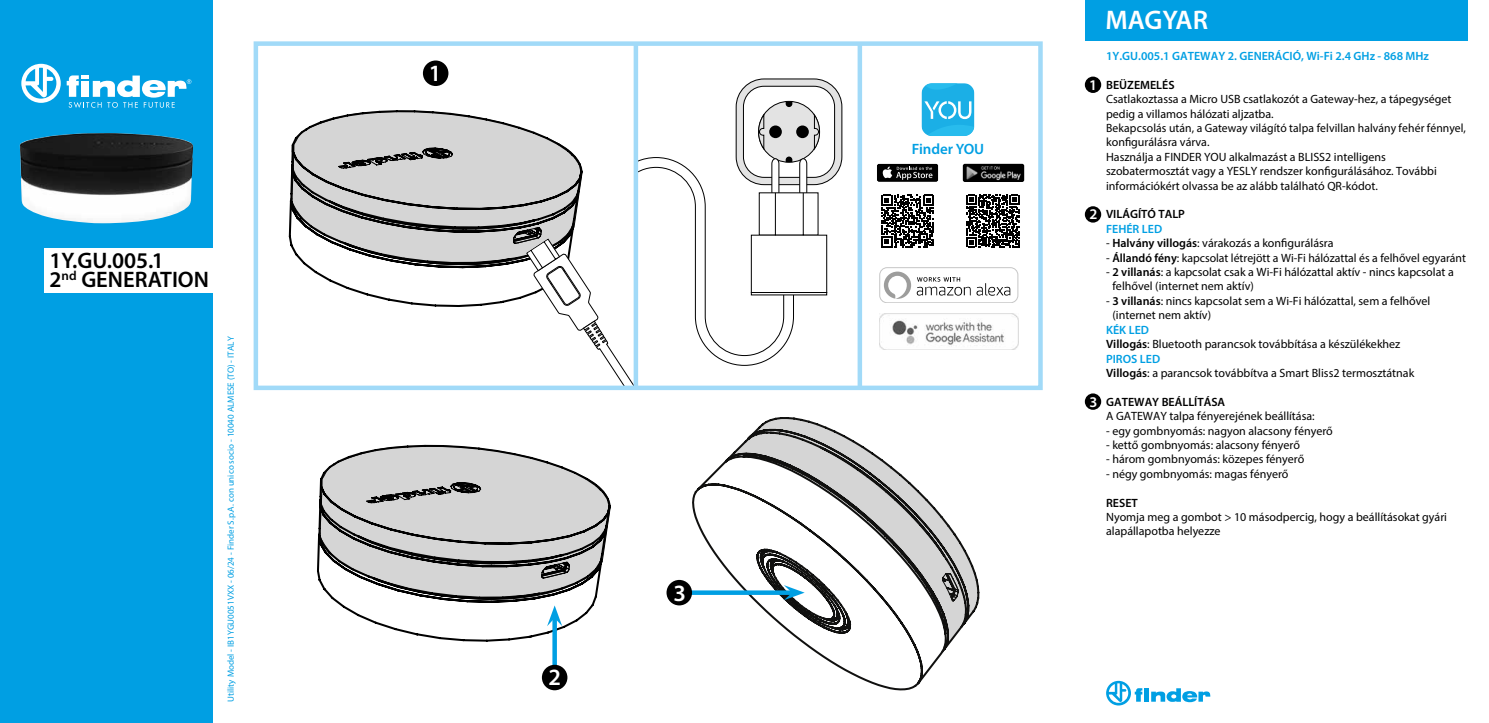
<style>
.page{position:relative;width:1489px;height:723px;background:#fff}
.page>*{position:absolute;margin:0;border:0;box-sizing:border-box;transform-origin:0 0}
.t1{font:600 27px "Myriad Pro";letter-spacing:-.005em;color:#fff}
.t2{font:600 23.4px "Myriad Pro";color:#fff}
.t3{font:600 22.5px/19.5px "Myriad Pro";color:#000}
.t4{font:600 15px "Myriad Pro";color:#009fe3}
.t5{font:600 14.85px "Myriad Pro";color:#fff}
.t6{font:12px/14.4px "Myriad Pro";color:#000}
.t7{font:600 12px "Myriad Pro";color:#009fe3}
.t8{font:600 12px "Myriad Pro";color:#000}
.t9{font:9px "Myriad Pro";color:#009fe3}
.s1{font-weight:600}
.s2{font-weight:600;color:#009fe3}
</style>
<div class="page">
<svg style="left:1106px;top:681px;width:104px;height:24px"></svg>
<div style="left:552px;top:618px;width:5px;height:50px;background:#009fe3"></div>
<svg style="left:317px;top:445px;width:293px;height:197px"></svg>
<div style="left:542px;top:665px;width:25px;height:25px;background:#000;border-radius:50%"></div>
<svg style="left:695px;top:463px;width:28px;height:103px"></svg>
<svg style="left:745px;top:417px;width:234px;height:215px"></svg>
<div style="left:688px;top:590px;width:104px;height:5px;background:#009fe3"></div>
<svg style="left:723px;top:451px;width:236px;height:235px"></svg>
<div style="left:666px;top:580px;width:26px;height:25px;background:#000;border-radius:50%"></div>
<div style="left:0;top:0;width:213px;height:723px;background:#009fe3"></div>
<div style="left:44px;top:248px;width:175px;height:44px;background:#fff"></div>
<svg style="left:21px;top:64px;width:40px;height:39px"></svg>
<svg style="left:67px;top:75px;width:124px;height:33px"></svg>
<img style="left:20px;top:133px;width:173px;height:90px">
<svg style="left:736px;top:79px;width:105px;height:106px"></svg>
<div style="left:735px;top:79px;width:107px;height:106px;border:1px solid #000;border-radius:28px"></div>
<div style="left:743px;top:86px;width:91px;height:91px;background:#fff;border-radius:21px"></div>
<div style="left:743px;top:86px;width:91px;height:92px;border:1px solid #000;border-radius:21px"></div>
<svg style="left:289px;top:101px;width:538px;height:284px"></svg>
<div style="left:253px;top:41px;width:789px;height:349px;border:4px solid #a1daf8"></div>
<div style="left:423px;top:60px;width:25px;height:26px;background:#000;border-radius:50%"></div>
<div style="left:633px;top:44px;width:5px;height:344px;background:#a1daf8"></div>
<div style="left:759px;top:246px;width:63px;height:38px;background:#fff"></div>
<div style="left:879px;top:267px;width:139px;height:36px;border:1px solid #c6c6c6;border-radius:7px"></div>
<svg style="left:976px;top:283px;width:34px;height:13px"></svg>
<svg style="left:883px;top:272px;width:87px;height:27px"></svg>
<img style="left:879px;top:314px;width:139px;height:36px">
<svg style="left:966px;top:195px;width:53px;height:52px"></svg>
<svg style="left:881px;top:195px;width:52px;height:52px"></svg>
<img style="left:962px;top:164px;width:62px;height:18px">
<svg style="left:877px;top:164px;width:61px;height:18px"></svg>
<svg style="left:920px;top:82px;width:55px;height:55px"></svg>
<svg style="left:921px;top:83px;width:53px;height:53px;background:#3ebdea"></svg>
<div style="left:857px;top:44px;width:5px;height:344px;background:#a1daf8"></div>
<div style="left:1084px;top:0;width:383px;height:40px;background:#009fe3"></div>
<div style="left:1084px;top:77px;width:17px;height:16px;background:#000;border-radius:50%"></div>
<div style="left:1084px;top:206px;width:17px;height:17px;background:#000;border-radius:50%"></div>
<div style="left:1084px;top:393px;width:17px;height:17px;background:#000;border-radius:50%"></div>
<h3 class="t3" style="left:49px;top:250px;width:161px">1Y.GU.005.1<br>2<sup>nd</sup> GENERATION</h3>
<p class="t9" style="left:225px;top:702px;width:367px;rotate:-90deg">Utility Model - IB1YGU0051VXX - 06/24 - Finder S.p.A. con unico socio - 10040 ALMESE (TO) - ITALY</p>
<h2 class="t2" style="left:429px;top:58px;width:14px">1</h2>
<h2 class="t2" style="left:548px;top:662px;width:14px">2</h2>
<h2 class="t2" style="left:673px;top:578px;width:14px">3</h2>
<p class="t4" style="left:911px;top:139px;width:74px">Finder YOU</p>
<p class="t5" style="left:1088px;top:75px;width:9px">1</p>
<p class="t5" style="left:1089px;top:205px;width:9px">2</p>
<p class="t5" style="left:1089px;top:392px;width:9px">3</p>
<h1 class="t1" style="left:1105px;top:3px;width:104px">MAGYAR</h1>
<p class="t7" style="left:1106px;top:48px;width:324px">1Y.GU.005.1 GATEWAY 2. GENERÁCIÓ, Wi-Fi 2.4 GHz - 868 MHz</p>
<p class="t8" style="left:1106px;top:77px;width:70px">BEÜZEMELÉS</p>
<p class="t6" style="left:1106px;top:92px;width:361px">Csatlakoztassa a Micro USB csatlakozót a Gateway-hez, a tápegységet pedig a villamos hálózati aljzatba.<br>Bekapcsolás után, a Gateway világító talpa felvillan halvány fehér fénnyel, konfigurálásra várva.<br>Használja a FINDER YOU alkalmazást a BLISS2 intelligens szobatermosztát vagy a YESLY rendszer konfigurálásához. További információkért olvassa be az alább található QR-kódot.</p>
<p class="t8" style="left:1106px;top:207px;width:80px">VILÁGÍTÓ TALP</p>
<p class="t7" style="left:1106px;top:221px;width:58px">FEHÉR LED</p>
<p class="t6" style="left:1106px;top:236px;width:229px">- <span class="s1">Halvány villogás</span>: várakozás a konfigurálásra</p>
<p class="t6" style="left:1106px;top:250px;width:361px">- <span class="s1">Állandó fény</span>: kapcsolat létrejött a Wi-Fi hálózattal és a felhővel egyaránt</p>
<p class="t6" style="left:1112px;top:265px;width:343px;text-indent:-6px">- <span class="s1">2 villanás</span>: a kapcsolat csak a Wi-Fi hálózattal aktív - nincs kapcsolat a felhővel (internet nem aktív)</p>
<p class="t6" style="left:1112px;top:293px;width:319px;text-indent:-6px">- <span class="s1">3 villanás</span>: nincs kapcsolat sem a Wi-Fi hálózattal, sem a felhővel (internet nem aktív)</p>
<p class="t6" style="left:1106px;top:322px;width:310px"><span class="s2">KÉK LED<br></span><span class="s1">Villogás</span>: Bluetooth parancsok továbbítása a készülékekhez <span class="s2">PIROS LED<br></span><span class="s1">Villogás</span>: a parancsok továbbítva a Smart Bliss2 termosztátnak</p>
<p class="t8" style="left:1106px;top:394px;width:121px">GATEWAY BEÁLLÍTÁSA</p>
<p class="t6" style="left:1106px;top:409px;width:210px">A GATEWAY talpa fényerejének beállítása:</p>
<p class="t6" style="left:1106px;top:423px;width:228px">- egy gombnyomás: nagyon alacsony fényerő</p>
<p class="t6" style="left:1106px;top:437px;width:195px">- kettő gombnyomás: alacsony fényerő</p>
<p class="t6" style="left:1106px;top:452px;width:200px">- három gombnyomás: közepes fényerő</p>
<p class="t6" style="left:1106px;top:466px;width:184px">- négy gombnyomás: magas fényerő</p>
<p class="t8" style="left:1106px;top:495px;width:33px">RESET</p>
<p class="t6" style="left:1106px;top:509px;width:342px">Nyomja meg a gombot &gt; 10 másodpercig, hogy a beállításokat gyári alapállapotba helyezze</p>
</div>
